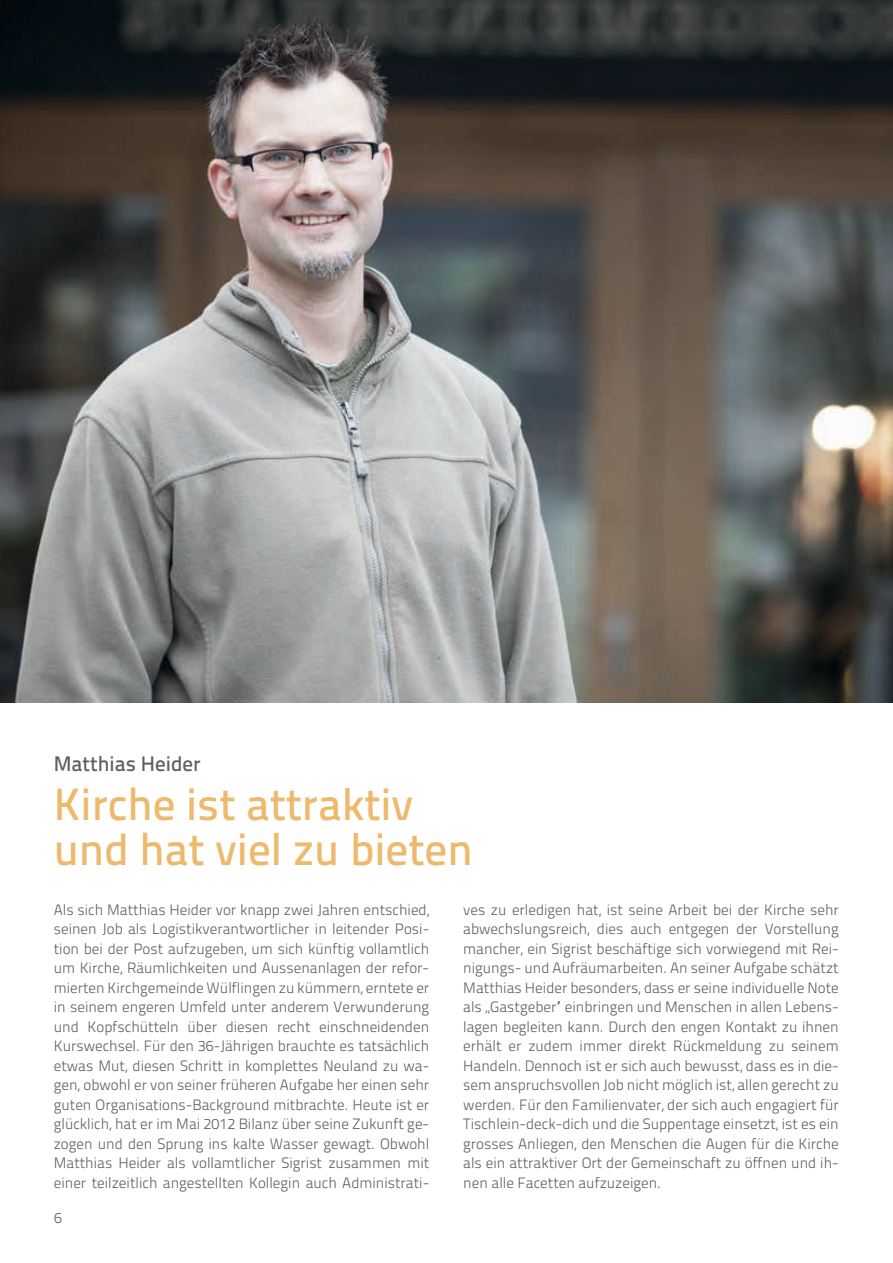
<style>
.page{position:relative;width:893px;height:1263px;background:#fff}
.page>*{position:absolute;margin:0;border:0;box-sizing:border-box;transform-origin:0 0}
.t1{font:500 45px/45px "Titillium Text 22 L";color:#edba6d}
.t2{font:500 21px "Titillium Text 22 L";color:#5d5e60}
.t3{font:300 15px/19.5px "Titillium Text 22 L";color:#5d5e60;text-align:justify}
</style>
<div class="page">
<img style="left:0;top:0;width:893px;height:703px">
<h2 class="t2" style="left:54px;top:748px;width:148px">Matthias Heider</h2>
<h1 class="t1" style="left:54px;top:779px;width:420px">Kirche ist attraktiv und hat viel zu bieten</h1>
<p class="t3" style="left:54px;top:899px;width:377px">Als sich Matthias Heider vor knapp zwei Jahren entschied, seinen Job als Logistikverantwortlicher in leitender Posi&shy;tion bei der Post aufzugeben, um sich künftig vollamtlich um Kirche, Räumlichkeiten und Aussenanlagen der refor&shy;mierten Kirchgemeinde Wülflingen zu kümmern, erntete er in seinem engeren Umfeld unter anderem Verwunderung und Kopfschütteln über diesen recht einschneidenden Kurswechsel. Für den 36-Jährigen brauchte es tatsächlich etwas Mut, diesen Schritt in komplettes Neuland zu wa&shy;gen, obwohl er von seiner früheren Aufgabe her einen sehr guten Organisations-Background mitbrachte. Heute ist er glücklich, hat er im Mai 2012 Bilanz über seine Zukunft ge&shy;zogen und den Sprung ins kalte Wasser gewagt. Obwohl Matthias Heider als vollamtlicher Sigrist zusammen mit einer teilzeitlich angestellten Kollegin auch Administrati-</p>
<p class="t3" style="left:463px;top:899px;width:377px">ves zu erledigen hat, ist seine Arbeit bei der Kirche sehr abwechslungsreich, dies auch entgegen der Vorstellung mancher, ein Sigrist beschäftige sich vorwiegend mit Rei&shy;nigungs- und Aufräumarbeiten. An seiner Aufgabe schätzt Matthias Heider besonders, dass er seine individuelle Note als „Gastgeber“ einbringen und Menschen in allen Lebens&shy;lagen begleiten kann. Durch den engen Kontakt zu ihnen erhält er zudem immer direkt Rückmeldung zu seinem Handeln. Dennoch ist er sich auch bewusst, dass es in die&shy;sem anspruchsvollen Job nicht möglich ist, allen gerecht zu werden. Für den Familienvater, der sich auch engagiert für Tischlein-deck-dich und die Suppentage einsetzt, ist es ein grosses Anliegen, den Menschen die Augen für die Kirche als ein attraktiver Ort der Gemeinschaft zu öffnen und ih&shy;nen alle Facetten aufzuzeigen.</p>
<p class="t3" style="left:54px;top:1208px;width:9px">6</p>
</div>
